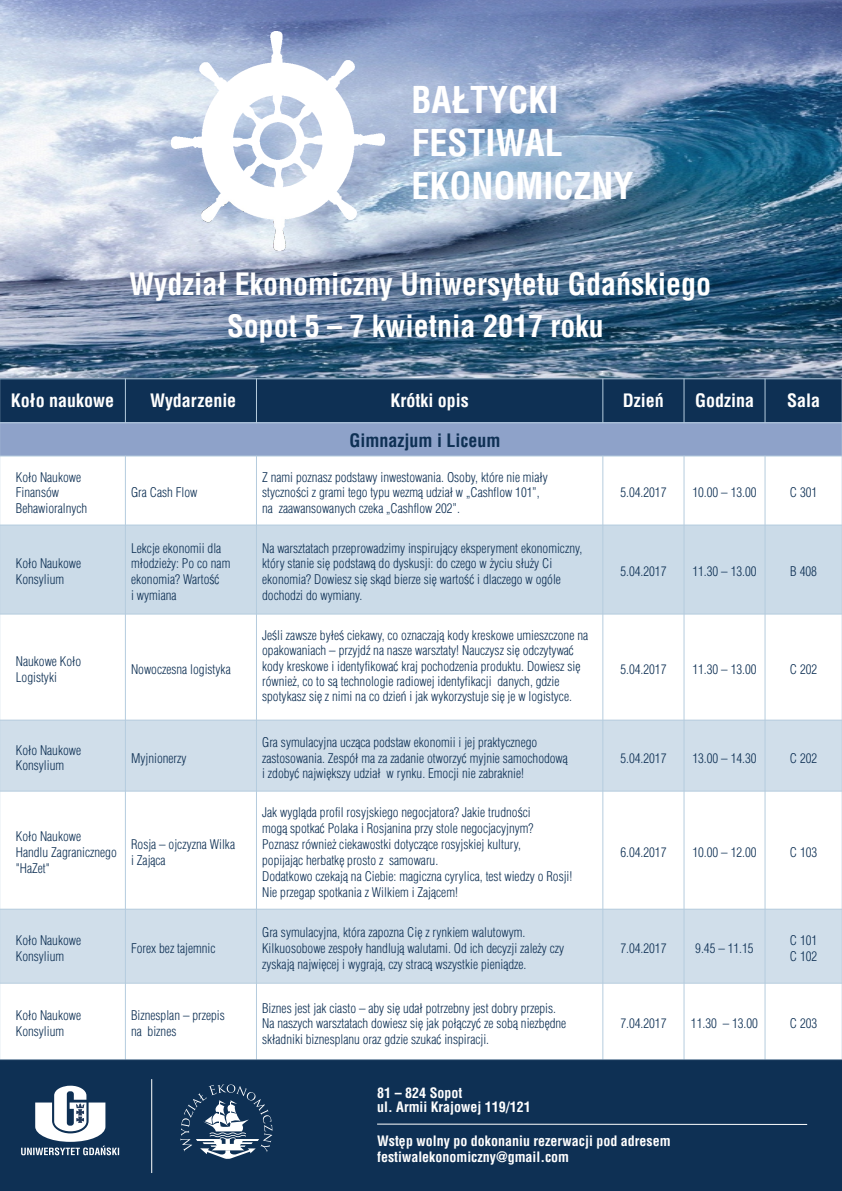
<style>
.page{position:relative;width:842px;height:1191px;background:#fff}
.page>*{position:absolute;margin:0;border:0;box-sizing:border-box;transform-origin:0 0}
.t1{font:700 condensed 36px/42.9px "Switzerland";color:#fff}
.t2{font:700 condensed 30px "Switzerland";color:#fff}
.t3{font:700 condensed 18px "Switzerland";color:#fff}
.t4{font:700 condensed 18px "Switzerland";color:#0e3054}
.t5{font:700 condensed 14px/13.8px "Switzerland";color:#fff}
.t6{font:300 13px/15.9px "Switzerland Cond";color:#0e3054}
</style>
<div class="page">
<img style="left:0;top:0;width:842px;height:378px">
<div style="left:0;top:379px;width:125px;height:44px;background:#0e3054"></div>
<div style="left:125px;top:379px;width:131px;height:44px;background:#0e3054"></div>
<div style="left:256px;top:379px;width:347px;height:44px;background:#0e3054"></div>
<div style="left:603px;top:379px;width:81px;height:44px;background:#0e3054"></div>
<div style="left:684px;top:379px;width:81px;height:44px;background:#0e3054"></div>
<div style="left:765px;top:379px;width:77px;height:44px;background:#0e3054"></div>
<div style="left:0;top:423px;width:842px;height:33px;background:#8ea2c9"></div>
<div style="left:0;top:525px;width:125px;height:89px;background:#cbdbe8"></div>
<div style="left:125px;top:525px;width:131px;height:89px;background:#cbdbe8"></div>
<div style="left:256px;top:525px;width:347px;height:89px;background:#cbdbe8"></div>
<div style="left:603px;top:525px;width:81px;height:89px;background:#cbdbe8"></div>
<div style="left:684px;top:525px;width:81px;height:89px;background:#cbdbe8"></div>
<div style="left:765px;top:525px;width:77px;height:89px;background:#cbdbe8"></div>
<div style="left:0;top:720px;width:125px;height:71px;background:#d0deea"></div>
<div style="left:125px;top:720px;width:131px;height:71px;background:#d0deea"></div>
<div style="left:256px;top:720px;width:347px;height:71px;background:#d0deea"></div>
<div style="left:603px;top:720px;width:81px;height:71px;background:#d0deea"></div>
<div style="left:684px;top:720px;width:81px;height:71px;background:#d0deea"></div>
<div style="left:765px;top:720px;width:77px;height:71px;background:#d0deea"></div>
<div style="left:0;top:909px;width:125px;height:74px;background:#d0deea"></div>
<div style="left:125px;top:909px;width:131px;height:74px;background:#d0deea"></div>
<div style="left:256px;top:909px;width:347px;height:74px;background:#d0deea"></div>
<div style="left:603px;top:909px;width:81px;height:74px;background:#d0deea"></div>
<div style="left:684px;top:909px;width:81px;height:74px;background:#d0deea"></div>
<div style="left:765px;top:909px;width:77px;height:74px;background:#d0deea"></div>
<hr style="left:0;top:378px;width:1px;height:682px;background:#b5ccde">
<hr style="left:125px;top:456px;width:1px;height:604px;background:#b5ccde">
<hr style="left:125px;top:378px;width:1px;height:45px;background:#b5ccde">
<hr style="left:256px;top:456px;width:1px;height:604px;background:#b5ccde">
<hr style="left:256px;top:378px;width:1px;height:45px;background:#b5ccde">
<hr style="left:602px;top:456px;width:1px;height:604px;background:#b5ccde">
<hr style="left:602px;top:378px;width:1px;height:45px;background:#b5ccde">
<hr style="left:684px;top:456px;width:1px;height:604px;background:#b5ccde">
<hr style="left:684px;top:378px;width:1px;height:45px;background:#b5ccde">
<hr style="left:765px;top:456px;width:1px;height:604px;background:#b5ccde">
<hr style="left:765px;top:378px;width:1px;height:45px;background:#b5ccde">
<hr style="left:841px;top:378px;width:1px;height:682px;background:#b5ccde">
<hr style="left:0;top:983px;width:842px;height:1px;background:#b5ccde">
<hr style="left:0;top:909px;width:842px;height:1px;background:#b5ccde">
<hr style="left:0;top:791px;width:842px;height:1px;background:#b5ccde">
<hr style="left:0;top:720px;width:842px;height:1px;background:#b5ccde">
<hr style="left:0;top:614px;width:842px;height:1px;background:#b5ccde">
<hr style="left:0;top:525px;width:842px;height:1px;background:#b5ccde">
<hr style="left:0;top:456px;width:842px;height:1px;background:#b5ccde">
<hr style="left:0;top:422px;width:842px;height:1px;background:#b5ccde">
<hr style="left:0;top:378px;width:842px;height:1px;background:#b5ccde">
<img style="left:171px;top:32px;width:213px;height:218px">
<div style="left:0;top:1059px;width:842px;height:132px;background:#0e3054"></div>
<svg style="left:180px;top:1084px;width:92px;height:75px;background:#425d79"></svg>
<svg style="left:21px;top:1085px;width:98px;height:70px"></svg>
<hr style="left:151px;top:1079px;width:1px;height:94px;background:#fff">
<svg style="left:376px;top:1123px;width:432px;height:2px"></svg>
<h1 class="t1" style="left:411px;top:79px;width:224px">BAŁTYCKI<br>FESTIWAL<br>EKONOMICZNY</h1>
<h2 class="t2" style="left:129px;top:267px;width:583px">Wydział Ekonomiczny Uniwersytetu Gdańskiego</h2>
<h2 class="t2" style="left:227px;top:309px;width:378px">Sopot 5 – 7 kwietnia 2017 roku</h2>
<h3 class="t3" style="left:11px;top:390px;width:105px">Koło naukowe</h3>
<h3 class="t3" style="left:150px;top:390px;width:88px">Wydarzenie</h3>
<h3 class="t3" style="left:390px;top:390px;width:80px">Krótki opis</h3>
<h3 class="t3" style="left:623px;top:390px;width:43px">Dzień</h3>
<h3 class="t3" style="left:695px;top:390px;width:60px">Godzina</h3>
<h3 class="t3" style="left:787px;top:390px;width:35px">Sala</h3>
<h3 class="t4" style="left:350px;top:430px;width:152px">Gimnazjum i Liceum</h3>
<p class="t6" style="left:16px;top:469px;width:73px">Koło Naukowe<br>Finansów<br>Behawioralnych</p>
<p class="t6" style="left:262px;top:469px;width:287px">Z nami poznasz podstawy inwestowania. Osoby, które nie miały styczności z grami tego typu wezmą udział w „Cashflow 101”, na zaawansowanych czeka „Cashflow 202”.</p>
<p class="t6" style="left:131px;top:485px;width:68px">Gra Cash Flow</p>
<p class="t6" style="left:620px;top:485px;width:48px">5.04.2017</p>
<p class="t6" style="left:692px;top:485px;width:66px">10.00 – 13.00</p>
<p class="t6" style="left:790px;top:485px;width:29px">C 301</p>
<p class="t6" style="left:16px;top:556px;width:67px">Koło Naukowe<br>Konsylium</p>
<p class="t6" style="left:131px;top:540px;width:101px">Lekcje ekonomii dla młodzieży: Po co nam ekonomia? Wartość<br>i wymiana</p>
<p class="t6" style="left:262px;top:540px;width:322px">Na warsztatach przeprowadzimy inspirujący eksperyment ekonomiczny, który stanie się podstawą do dyskusji: do czego w życiu służy Ci ekonomia? Dowiesz się skąd bierze się wartość i dlaczego w ogóle dochodzi do wymiany.</p>
<p class="t6" style="left:16px;top:653px;width:67px">Naukowe Ko³o<br>Logistyki</p>
<p class="t6" style="left:131px;top:661px;width:101px">Nowoczesna logistyka</p>
<p class="t6" style="left:16px;top:742px;width:67px">Koło Naukowe<br>Konsylium</p>
<p class="t6" style="left:131px;top:750px;width:57px">Myjnionerzy</p>
<p class="t6" style="left:16px;top:828px;width:102px">Koło Naukowe<br>Handlu Zagranicznego "HaZet"</p>
<p class="t6" style="left:131px;top:836px;width:105px">Rosja – ojczyzna Wilka i Zająca</p>
<p class="t6" style="left:16px;top:932px;width:67px">Koło Naukowe<br>Konsylium</p>
<p class="t6" style="left:131px;top:940px;width:86px">Forex bez tajemnic</p>
<p class="t6" style="left:262px;top:628px;width:328px;line-height:15.2px">Jeśli zawsze byłeś ciekawy, co oznaczają kody kreskowe umieszczone na opakowaniach – przyjdź na nasze warsztaty! Nauczysz się odczytywać kody kreskowe i identyfikować kraj pochodzenia produktu. Dowiesz się również, co to są technologie radiowej identyfikacji danych, gdzie spotykasz się z nimi na co dzień i jak wykorzystuje się je w logistyce.</p>
<p class="t6" style="left:262px;top:734px;width:307px">Gra symulacyjna ucząca podstaw ekonomii i jej praktycznego zastosowania. Zespół ma za zadanie otworzyć myjnie samochodową i zdobyć największy udział w rynku. Emocji nie zabraknie!</p>
<p class="t6" style="left:262px;top:805px;width:312px">Jak wygląda profil rosyjskiego negocjatora? Jakie trudności<br>mogą spotkać Polaka i Rosjanina przy stole negocjacyjnym?<br>Poznasz również ciekawostki dotyczące rosyjskiej kultury,<br>popijając herbatkę prosto z samowaru.<br>Dodatkowo czekają na Ciebie: magiczna cyrylica, test wiedzy o Rosji!<br>Nie przegap spotkania z Wilkiem i Zającem!</p>
<p class="t6" style="left:262px;top:924px;width:304px">Gra symulacyjna, która zapozna Cię z rynkiem walutowym.<br>Kilkuosobowe zespoły handlują walutami. Od ich decyzji zależy czy zyskają najwięcej i wygrają, czy stracą wszystkie pieniądze.</p>
<p class="t6" style="left:16px;top:1008px;width:67px">Koło Naukowe<br>Konsylium</p>
<p class="t6" style="left:131px;top:1008px;width:95px">Biznesplan – przepis na biznes</p>
<p class="t6" style="left:262px;top:1000px;width:306px">Biznes jest jak ciasto – aby się udał potrzebny jest dobry przepis.<br>Na naszych warsztatach dowiesz się jak połączyć ze sobą niezbędne składniki biznesplanu oraz gdzie szukać inspiracji.</p>
<p class="t6" style="left:620px;top:564px;width:48px">5.04.2017</p>
<p class="t6" style="left:692px;top:564px;width:66px">11.30 – 13.00</p>
<p class="t6" style="left:790px;top:564px;width:28px">B 408</p>
<p class="t6" style="left:620px;top:661px;width:48px">5.04.2017</p>
<p class="t6" style="left:692px;top:661px;width:66px">11.30 – 13.00</p>
<p class="t6" style="left:790px;top:661px;width:29px">C 202</p>
<p class="t6" style="left:620px;top:750px;width:48px">5.04.2017</p>
<p class="t6" style="left:692px;top:750px;width:66px">13.00 – 14.30</p>
<p class="t6" style="left:790px;top:750px;width:29px">C 202</p>
<p class="t6" style="left:620px;top:844px;width:48px">6.04.2017</p>
<p class="t6" style="left:692px;top:844px;width:66px">10.00 – 12.00</p>
<p class="t6" style="left:790px;top:844px;width:29px">C 103</p>
<p class="t6" style="left:620px;top:940px;width:48px">7.04.2017</p>
<p class="t6" style="left:695px;top:940px;width:60px">9.45 – 11.15</p>
<p class="t6" style="left:790px;top:932px;width:29px">C 101<br>C 102</p>
<p class="t6" style="left:620px;top:1016px;width:48px">7.04.2017</p>
<p class="t6" style="left:691px;top:1016px;width:69px">11.30 – 13.00</p>
<p class="t6" style="left:790px;top:1016px;width:29px">C 203</p>
<p class="t5" style="left:377px;top:1086px;width:155px">81 – 824 Sopot<br>ul. Armii Krajowej 119/121</p>
<p class="t5" style="left:377px;top:1132px;width:295px;line-height:16.7px">Wstêp wolny po dokonaniu rezerwacji pod adresem festiwalekonomiczny@gmail.com</p>
</div>
